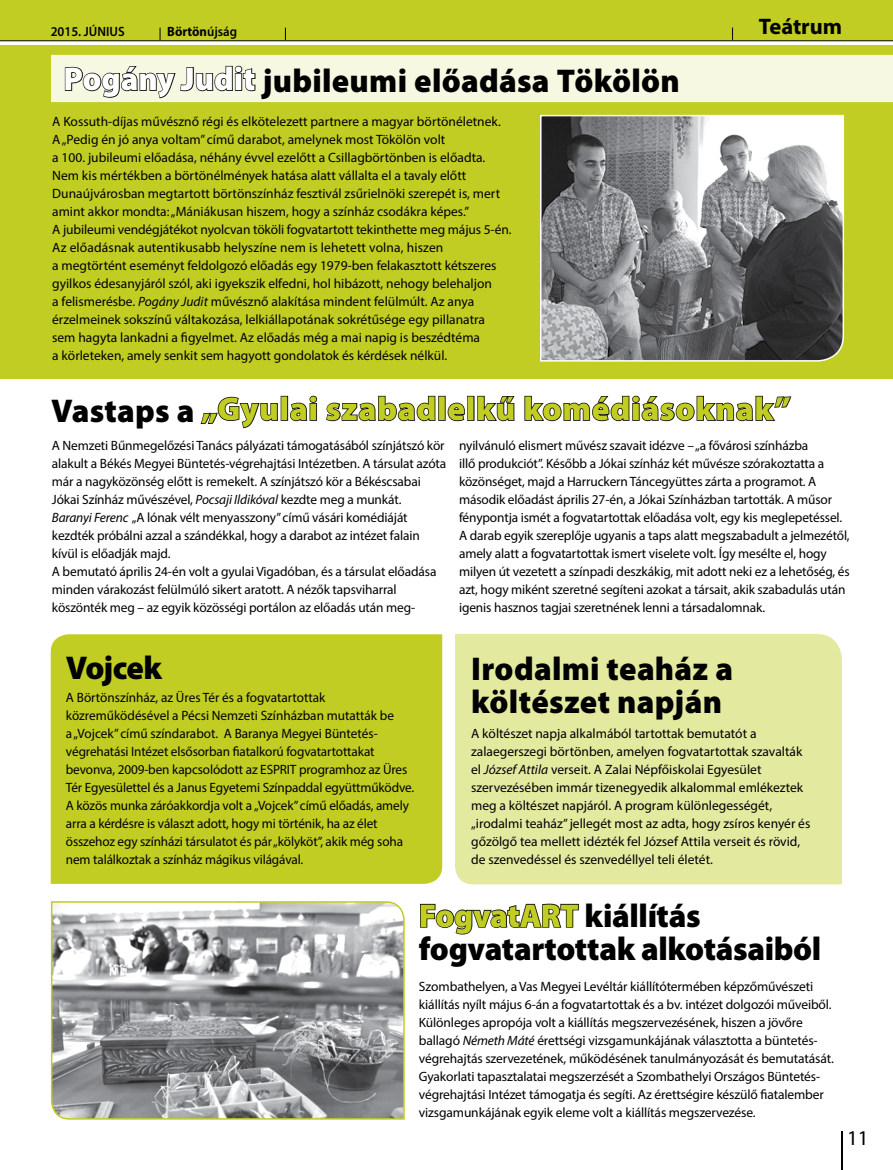
<style>
.page{position:relative;width:893px;height:1170px;background:#fff}
.page>*{position:absolute;margin:0;border:0;box-sizing:border-box;transform-origin:0 0}
.t1{font:900 33px/33px "Myriad Pro";color:#000}
.t2{font:900 33px "Myriad Pro";letter-spacing:.015em;color:#c1cd23}
.t3{font:700 22.5px "Myriad Pro";color:#000}
.t4{font:21px "Myriad Pro";color:#000}
.t5{font:13.5px/18px "Myriad Pro";letter-spacing:-.01em;color:#000}
.t6{font:600 13.5px "Myriad Pro";color:#000;scale:.95 1}
.t7{font:700 13.5px "Myriad Pro";color:#000;scale:.95 1}
.s1{font-weight:600}
.s2{color:#fff}
.s3{font-style:italic}
.s4{color:#000}
.s5{color:#c1cd23}
</style>
<div class="page">
<div style="left:0;top:0;width:893px;height:40px;background:#c1cd23"></div>
<svg style="left:732px;top:28px;width:1px;height:12px"></svg>
<svg style="left:160px;top:28px;width:1px;height:12px"></svg>
<svg style="left:285px;top:28px;width:1px;height:12px"></svg>
<hr style="left:0;top:40px;width:893px;height:1px;background:#000">
<hr style="left:841px;top:1131px;width:2px;height:38px;background:#000">
<div style="left:51px;top:634px;width:391px;height:249px;background:#c1cd23"></div>
<div style="left:455px;top:634px;width:387px;height:250px;background:#e4e9a0"></div>
<div style="left:0;top:45px;width:893px;height:333px;background:#c1cd23"></div>
<svg style="left:51px;top:55px;width:842px;height:48px;background:#eceed5"></svg>
<svg style="left:200px;top:396px;width:78px;height:33px"></svg>
<div style="left:281px;top:396px;width:7px;height:25px;border:2px solid #000"></div>
<svg style="left:290px;top:395px;width:28px;height:27px"></svg>
<svg style="left:326px;top:395px;width:110px;height:27px"></svg>
<div style="left:438px;top:396px;width:8px;height:25px;border:2px solid #000"></div>
<svg style="left:447px;top:402px;width:18px;height:20px"></svg>
<div style="left:467px;top:396px;width:7px;height:25px;border:2px solid #000"></div>
<svg style="left:477px;top:395px;width:38px;height:27px"></svg>
<svg style="left:524px;top:395px;width:268px;height:27px"></svg>
<svg style="left:540px;top:114px;width:305px;height:248px;background:#838484"></svg>
<svg style="left:420px;top:903px;width:159px;height:32px"></svg>
<svg style="left:50px;top:901px;width:355px;height:219px;background:#9fa19f"></svg>
<p class="t6" style="left:51px;top:23px;width:79px">2015. JÚNIUS</p>
<p class="t7" style="left:167px;top:22px;width:75px">Börtön<span class="s1">újság</span></p>
<h2 class="t3" style="left:759px;top:12px;width:85px">Teátrum</h2>
<h1 class="t1" style="left:64px;top:63px;width:618px"><span class="s2">Pogány Judit</span> jubileumi előadása Tökölön</h1>
<p class="t5" style="left:52px;top:112px;width:461px">A Kossuth-díjas művésznő régi és elkötelezett partnere a magyar börtönéletnek.<br>A „Pedig én jó anya voltam” című darabot, amelynek most Tökölön volt<br>a 100. jubileumi előadása, néhány évvel ezelőtt a Csillagbörtönben is előadta.<br>Nem kis mértékben a börtönélmények hatása alatt vállalta el a tavaly előtt Dunaújvárosban megtartott börtönszínház fesztivál zsűrielnöki szerepét is, mert amint akkor mondta: „Mániákusan hiszem, hogy a színház csodákra képes.”<br>A jubileumi vendégjátékot nyolcvan tököli fogvatartott tekinthette meg május 5--én.<br>Az előadásnak autentikusabb helyszíne nem is lehetett volna, hiszen<br>a megtörtént eseményt feldolgozó előadás egy 1979--ben felakasztott kétszeres gyilkos édesanyjáról szól, aki igyekszik elfedni, hol hibázott, nehogy belehaljon<br>a felismerésbe. <span class="s3">Pogány Judit</span> művésznő alakítása mindent felülmúlt. Az anya érzelmeinek sokszínű váltakozása, lelkiállapotának sokrétűsége egy pillanatra sem hagyta lankadni a figyelmet. Az előadás még a mai napig is beszédtéma<br>a körleteken, amely senkit sem hagyott gondolatok és kérdések nélkül.</p>
<h1 class="t2" style="left:51px;top:387px;width:741px"><span class="s4">Vastaps a</span> „Gyulai szabadlelkű komédiásoknak”</h1>
<p class="t5" style="left:52px;top:436px;width:396px">A Nemzeti Bűnmegelőzési Tanács pályázati támogatásából színjátszó kör alakult a Békés Megyei Büntetés-végrehajtási Intézetben. A társulat azóta már a nagyközönség előtt is remekelt. A színjátszó kör a Békéscsabai Jókai Színház művészével, <span class="s3">Pocsaji Ildikóval</span> kezdte meg a munkát.<br><span class="s3">Baranyi Ferenc</span> „A lónak vélt menyasszony” című vásári komédiáját kezdték próbálni azzal a szándékkal, hogy a darabot az intézet falain kívül is előadják majd.<br>A bemutató április 24-én volt a gyulai Vigadóban, és a társulat előadása minden várakozást felülmúló sikert aratott. A nézők tapsviharral köszönték meg – az egyik közösségi portálon az előadás után meg-</p>
<p class="t5" style="left:459px;top:436px;width:392px">nyilvánuló elismert művész szavait idézve – „a fővárosi színházba<br>illő produkciót”. Később a Jókai színház két művésze szórakoztatta a közönséget, majd a Harruckern Táncegyüttes zárta a programot. A második előadást április 27-én, a Jókai Színházban tartották. A műsor fénypontja ismét a fogvatartottak előadása volt, egy kis meglepetéssel.<br>A darab egyik szereplője ugyanis a taps alatt megszabadult a jelmezétől, amely alatt a fogvatartottak ismert viselete volt. Így mesélte el, hogy milyen út vezetett a színpadi deszkákig, mit adott neki ez a lehetőség, és azt, hogy miként szeretné segíteni azokat a társait, akik szabadulás után igenis hasznos tagjai szeretnének lenni a társadalomnak.</p>
<h1 class="t1" style="left:66px;top:650px;width:98px">Vojcek</h1>
<p class="t5" style="left:66px;top:688px;width:350px">A Börtönszínház, az Üres Tér és a fogvatartottak közreműködésével a Pécsi Nemzeti Színházban mutatták be<br>a „Vojcek” című színdarabot. A Baranya Megyei Büntetés&shy;végrehatási Intézet elsősorban fiatalkorú fogvatartottakat bevonva, 2009-ben kapcsolódott az ESPRIT programhoz az Üres Tér Egyesülettel és a Janus Egyetemi Színpaddal együttműködve.<br>A közös munka záróakkordja volt a „Vojcek” című előadás, amely arra a kérdésre is választ adott, hogy mi történik, ha az élet összehoz egy színházi társulatot és pár „kölyköt”, akik még soha nem találkoztak a színház mágikus világával.</p>
<h1 class="t1" style="left:471px;top:651px;width:263px">Irodalmi teaház a költészet napján</h1>
<p class="t5" style="left:471px;top:724px;width:341px">A költészet napja alkalmából tartottak bemutatót a zalaegerszegi börtönben, amelyen fogvatartottak szavalták el <span class="s3">József Attila</span> verseit. A Zalai Népfőiskolai Egyesület szervezésében immár tizenegyedik alkalommal emlékeztek meg a költészet napjáról. A program különlegességét, „irodalmi teaház” jellegét most az adta, hogy zsíros kenyér és gőzölgő tea mellett idézték fel József Attila verseit és rövid, de szenvedéssel és szenvedéllyel teli életét.</p>
<h1 class="t1" style="left:419px;top:897px;width:404px"><span class="s5">FogvatART</span> kiállítás fogvatartottak alkotásaiból</h1>
<p class="t5" style="left:419px;top:976px;width:417px">Szombathelyen, a Vas Megyei Levéltár kiállítótermében képzőművészeti kiállítás nyílt május 6-án a fogvatartottak és a bv. intézet dolgozói műveiből.<br>Különleges apropója volt a kiállítás megszervezésének, hiszen a jövőre ballagó <span class="s3">Németh Máté</span> érettségi vizsgamunkájának választotta a büntetés&shy;végrehajtás szervezetének, működésének tanulmányozását és bemutatását.<br>Gyakorlati tapasztalatai megszerzését a Szombathelyi Országos Büntetés&shy;végrehajtási Intézet támogatja és segíti. Az érettségire készülő fiatalember vizsgamunkájának egyik eleme volt a kiállítás megszervezése.</p>
<h3 class="t4" style="left:847px;top:1125px;width:23px">11</h3>
</div>
